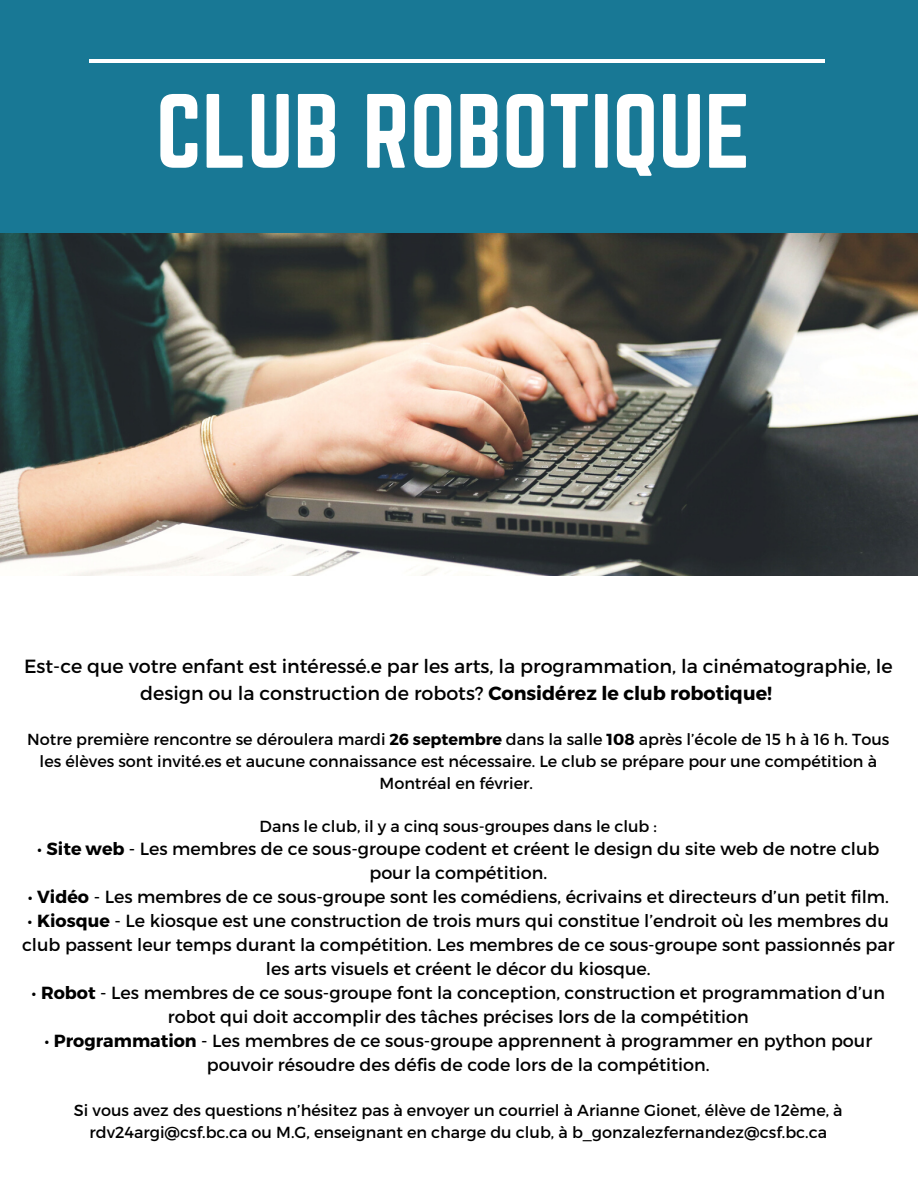
<style>
.page{position:relative;width:918px;height:1188px;background:#fff}
.page>*{position:absolute;margin:0;border:0;box-sizing:border-box;transform-origin:0 0}
.t1{font:92.25px "Norwester";color:#fff}
.t2{font:19.05px/26.2px "Montserrat";color:#000;text-align:center}
.t3{font:17.55px/24px "Montserrat";color:#000;text-align:center}
.t4{font:16.05px/21.8px "Montserrat";color:#000;text-align:center}
.s1{font-weight:700}
</style>
<div class="page">
<div style="left:0;top:0;width:918px;height:337px;background:#187895"></div>
<img style="left:0;top:234px;width:918px;height:342px">
<hr style="left:89px;top:59px;width:736px;height:3px;background:#fff">
<p class="t1" style="left:156px;top:76px;width:596px">CLUB ROBOTIQUE</p>
<p class="t2" style="left:24px;top:653px;width:870px">Est-ce que votre enfant est intéressé.e par les arts, la programmation, la cinématographie, le design ou la construction de robots? <span class="s1">Considérez le club robotique!</span></p>
<p class="t4" style="left:27px;top:728px;width:864px">Notre première rencontre se déroulera mardi <span class="s1">26 septembre</span> dans la salle <span class="s1">108</span> après l’école de 15 h à 16 h. Tous les élèves sont invité.es et aucune connaissance est nécessaire. Le club se prépare pour une compétition à<br>Montréal en février.</p>
<p class="t4" style="left:260px;top:815px;width:399px">Dans le club, il y a cinq sous-groupes dans le club :</p>
<p class="t3" style="left:37px;top:836px;width:844px">• <span class="s1">Site web</span> - Les membres de ce sous-groupe codent et créent le design du site web de notre club pour la compétition.</p>
<p class="t3" style="left:28px;top:884px;width:863px">• <span class="s1">Vidéo</span> - Les membres de ce sous-groupe sont les comédiens, écrivains et directeurs d’un petit film.</p>
<p class="t3" style="left:22px;top:908px;width:874px">• <span class="s1">Kiosque</span> - Le kiosque est une construction de trois murs qui constitue l’endroit où les membres du club passent leur temps durant la compétition. Les membres de ce sous-groupe sont passionnés par les arts visuels et créent le décor du kiosque.</p>
<p class="t3" style="left:32px;top:980px;width:855px">• <span class="s1">Robot</span> - Les membres de ce sous-groupe font la conception, construction et programmation d’un robot qui doit accomplir des tâches précises lors de la compétition</p>
<p class="t3" style="left:44px;top:1028px;width:829px">• <span class="s1">Programmation</span> - Les membres de ce sous-groupe apprennent à programmer en python pour pouvoir résoudre des défis de code lors de la compétition.</p>
<p class="t4" style="left:74px;top:1098px;width:770px">Si vous avez des questions n’hésitez pas à envoyer un courriel à Arianne Gionet, élève de 12ème, à rdv24argi@csf.bc.ca ou M.G, enseignant en charge du club, à b_gonzalezfernandez@csf.bc.ca</p>
</div>
